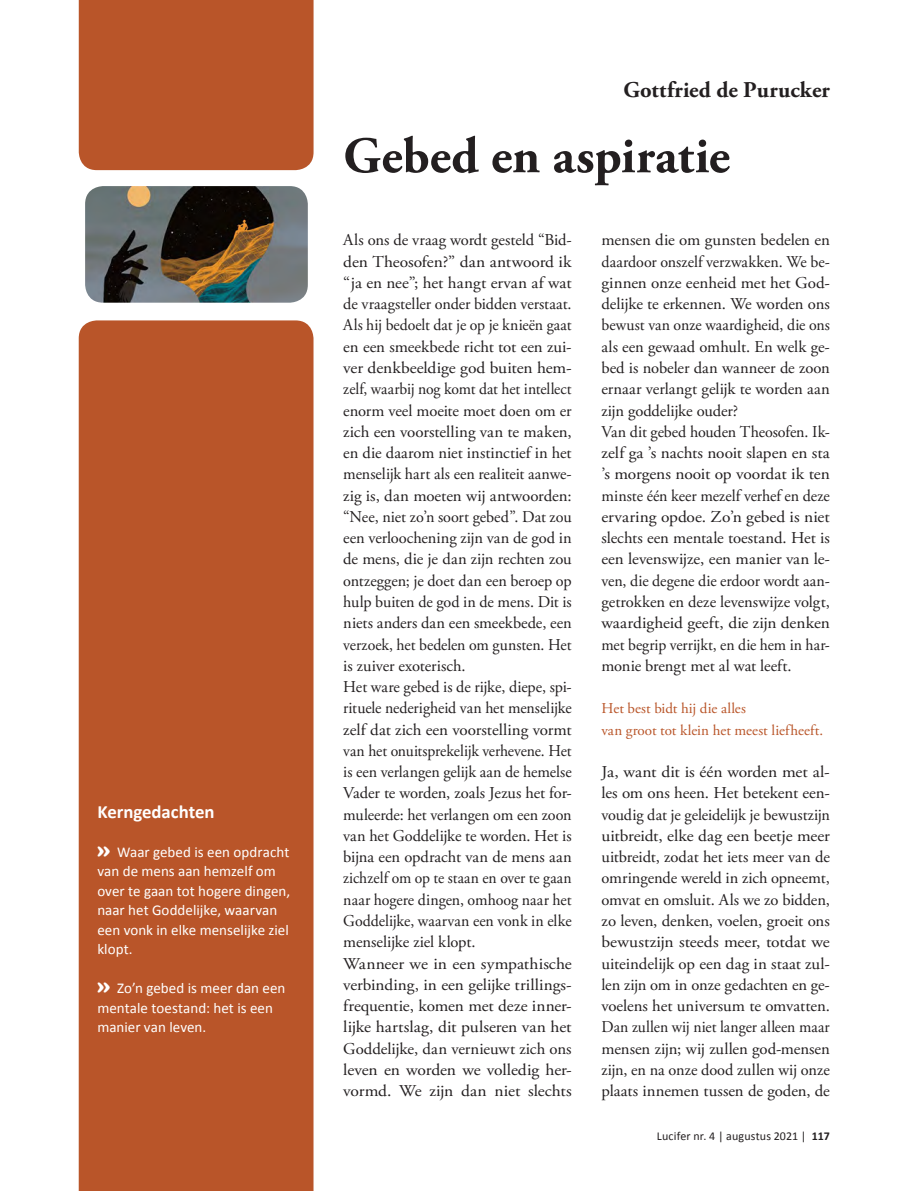
<style>
.page{position:relative;width:915px;height:1191px;background:#fff}
.page>*{position:absolute;margin:0;border:0;box-sizing:border-box;transform-origin:0 0}
.Artikel_-_titel{font:700 51px "Adobe Garamond Pro";color:#231f20}
.Artikel_-_auteur{font:700 22.5px "Adobe Garamond Pro";letter-spacing:.01em;color:#231f20}
.Artikel_-_Kadertek{font:700 18.75px "Calibri";color:#fff}
.Artikel_-_plat_-_2{font:16.5px/21.3px "Adobe Garamond Pro";color:#231f20;text-align:justify}
.Artikel_-_plat_-_2-2{font:16.5px/21.3px "Adobe Garamond Pro";color:#231f20;text-align:justify;scale:1.06 1}
.Artikel_-_Kadertek-2{font:15px/19.5px "Calibri";color:#fff}
.Artikel_-_citaat{font:15px "Adobe Garamond Pro";letter-spacing:.005em;color:#b95529}
.t1{font:12px "Calibri";letter-spacing:.01em;color:#231f20}
.s1{font-family:"Cooper Black Std";font-size:22.5px}
.s2{font-weight:700}
</style>
<div class="page">
<div style="left:79px;top:320px;width:234px;height:871px;background:#b95529"></div>
<div style="left:79px;top:0;width:234px;height:170px;background:#b95529"></div>
<img style="left:85px;top:186px;width:223px;height:117px">
<p class="Artikel_-_Kadertek" style="left:97px;top:799px;width:119px">Kerngedachten</p>
<p class="Artikel_-_Kadertek-2" style="left:97px;top:841px;width:194px"><span class="s1">»</span> Waar gebed is een opdracht van de mens aan hemzelf om over te gaan tot hogere dingen, naar het Goddelijke, waarvan een vonk in elke menselijke ziel klopt.</p>
<p class="Artikel_-_Kadertek-2" style="left:97px;top:977px;width:189px"><span class="s1">»</span> Zo’n gebed is meer dan een mentale toestand: het is een manier van leven.</p>
<p class="Artikel_-_auteur" style="left:623px;top:76px;width:208px">Gottfried de Purucker</p>
<p class="Artikel_-_titel" style="left:343px;top:126px;width:388px">Gebed en aspiratie</p>
<p class="Artikel_-_plat_-_2" style="left:343px;top:230px;width:230px">Als ons de vraag wordt gesteld “Bid&shy;den Theosofen?” dan antwoord ik “ja en nee”; het hangt ervan af wat de vraagsteller onder bidden verstaat.<br>Als hij bedoelt dat je op je knieën gaat en een smeekbede richt tot een zui&shy;ver denkbeeldige god buiten hem&shy;zelf, waarbij nog komt dat het intellect enorm veel moeite moet doen om er zich een voorstelling van te maken, en die daarom niet instinctief in het menselijk hart als een realiteit aanwe&shy;zig is, dan moeten wij antwoorden: “Nee, niet zo’n soort gebed”. Dat zou een verloochening zijn van de god in de mens, die je dan zijn rechten zou ontzeggen; je doet dan een beroep op hulp buiten de god in de mens. Dit is niets anders dan een smeekbede, een verzoek, het bedelen om gunsten. Het is zuiver exoterisch.</p>
<p class="Artikel_-_plat_-_2" style="left:343px;top:676px;width:230px">Het ware gebed is de rijke, diepe, spi&shy;rituele nederigheid van het menselijke zelf dat zich een voorstelling vormt van het onuitsprekelijk verhevene. Het is een verlangen gelijk aan de hemelse Vader te worden, zoals Jezus het for&shy;muleerde: het verlangen om een zoon van het Goddelijke te worden. Het is bijna een opdracht van de mens aan zichzelf om op te staan en over te gaan naar hogere dingen, omhoog naar het Goddelijke, waarvan een vonk in elke menselijke ziel klopt.</p>
<p class="Artikel_-_plat_-_2-2" style="left:343px;top:953px;width:217px">Wanneer we in een sympathische verbinding, in een gelijke trillings&shy;frequentie, komen met deze inner&shy;lijke hartslag, dit pulseren van het Goddelijke, dan vernieuwt zich ons leven en worden we volledig her&shy;vormd. We zijn dan niet slechts</p>
<p class="Artikel_-_plat_-_2" style="left:601px;top:230px;width:230px">mensen die om gunsten bedelen en daardoor onszelf verzwakken. We be&shy;ginnen onze eenheid met het God&shy;delijke te erkennen. We worden ons bewust van onze waardigheid, die ons als een gewaad omhult. En welk ge&shy;bed is nobeler dan wanneer de zoon ernaar verlangt gelijk te worden aan zijn goddelijke ouder?</p>
<p class="Artikel_-_plat_-_2" style="left:601px;top:421px;width:230px">Van dit gebed houden Theosofen. Ik&shy;zelf ga ’s nachts nooit slapen en sta ’s morgens nooit op voordat ik ten minste één keer mezelf verhef en deze ervaring opdoe. Zo’n gebed is niet slechts een mentale toestand. Het is een levenswijze, een manier van le&shy;ven, die degene die erdoor wordt aan&shy;getrokken en deze levenswijze volgt, waardigheid geeft, die zijn denken met begrip verrijkt, en die hem in har&shy;monie brengt met al wat leeft.</p>
<p class="Artikel_-_citaat" style="left:601px;top:699px;width:146px">Het best bidt hij die alles</p>
<p class="Artikel_-_citaat" style="left:601px;top:721px;width:223px">van groot tot klein het meest liefheeft.</p>
<p class="Artikel_-_plat_-_2-2" style="left:601px;top:762px;width:217px">Ja, want dit is één worden met al&shy;les om ons heen. Het betekent een&shy;voudig dat je geleidelijk je bewustzijn uitbreidt, elke dag een beetje meer uitbreidt, zodat het iets meer van de omringende wereld in zich opneemt, omvat en omsluit. Als we zo bidden, zo leven, denken, voelen, groeit ons bewustzijn steeds meer, totdat we uiteindelijk op een dag in staat zul&shy;len zijn om in onze gedachten en ge&shy;voelens het universum te omvatten.<br>Dan zullen wij niet langer alleen maar mensen zijn; wij zullen god-mensen zijn, en na onze dood zullen wij onze plaats innemen tussen de goden, de</p>
<p class="t1" style="left:656px;top:1128px;width:174px">Lucifer nr. 4 | augustus 2021 | <span class="s2">117</span></p>
</div>
